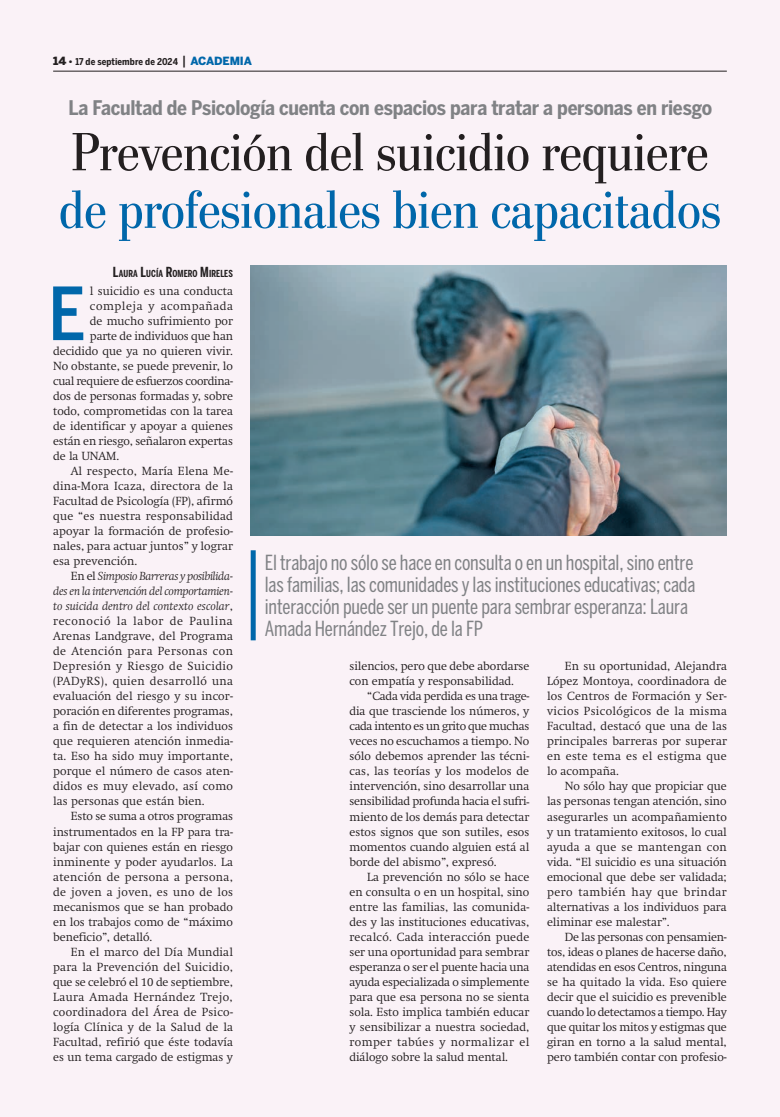
<style>
.page{position:relative;width:780px;height:1117px;background:#fff}
.page>*{position:absolute;margin:0;border:0;box-sizing:border-box;transform-origin:0 0}
.t1{font:500 72.38px "Benton Sans Cond";color:#0067aa}
.t2{font:53.75px "Stilson";color:#0067aa}
.t3{font:53.75px "Stilson";color:#231f20}
.t4{font:20.62px/21.9px "Benton Sans Comp";letter-spacing:-.01em;color:#808285}
.t5{font:700 20px "Benton Sans Cond";letter-spacing:-.015em;color:#808285}
.t6{font:300 11.62px/15px "Swift";letter-spacing:.005em;color:#231f20;text-align:justify}
.t7{font:300 11.62px "Swift";letter-spacing:.025em;color:#231f20}
.t8{font:italic 300 11.62px "Swift";letter-spacing:-.02em;color:#231f20}
.t9{font:300 11.62px "Swift";letter-spacing:.035em;color:#231f20}
.t10{font:300 11.62px "Swift";letter-spacing:.04em;color:#231f20}
.t11{font:300 11.62px "Swift";letter-spacing:.03em;color:#231f20}
.t12{font:italic 300 11.62px "Swift";color:#231f20}
.t13{font:300 11.62px "Swift";letter-spacing:-.025em;color:#231f20}
.t14{font:300 11.62px "Swift";letter-spacing:.06em;color:#231f20}
.t15{font:300 11.62px "Swift";letter-spacing:.05em;color:#231f20}
.t16{font:700 9.62px "Benton Sans Comp";letter-spacing:.01em;color:#231f20}
.t17{font:700 9.38px "Benton Sans Cond";letter-spacing:.01em;color:#231f20}
.s1{font-family:"Benton Sans";font-weight:900;font-size:11.25px}
.s2{font-family:"Benton Sans";font-weight:900}
.s3{font-weight:500;font-size:12.5px}
.s4{font-family:"Benton Sans";font-weight:900;font-size:11.25px;color:#0067aa}
.s5{font-size:13.75px}
.s6{font-style:normal}
</style>
<div class="page">
<div style="left:0;top:0;width:779px;height:1116px;background:#faf2f7"></div>
<hr style="left:53px;top:71px;width:673px;height:1px;background:#231f20">
<div style="left:251px;top:550px;width:5px;height:90px;background:#0067aa"></div>
<img style="left:251px;top:265px;width:475px;height:270px">
<p class="t17" style="left:53px;top:56px;width:200px"><span class="s1">14</span> <span class="s2">•</span> 17 de septiembre de 2024 <span class="s3">|</span> <span class="s4">ACADEMIA</span></p>
<h3 class="t5" style="left:68px;top:96px;width:645px">La Facultad de Psicología cuenta con espacios para tratar a personas en riesgo</h3>
<h2 class="t3" style="left:72px;top:120px;width:638px">Prevención del suicidio requiere</h2>
<h2 class="t2" style="left:59px;top:178px;width:663px">de profesionales bien capacitados</h2>
<p class="t16" style="left:113px;top:268px;width:121px"><span class="s5">L</span>AURA <span class="s5">L</span>UCÍA <span class="s5">R</span>OMERO <span class="s5">M</span>IRELES</p>
<h1 class="t1" style="left:48px;top:271px;width:39px">E</h1>
<p class="t6" style="left:90px;top:283px;width:144px">l suicidio es una conducta</p>
<p class="t15" style="left:90px;top:299px;width:144px">compleja y acompañada</p>
<p class="t6" style="left:90px;top:313px;width:144px">de mucho sufrimiento por</p>
<p class="t6" style="left:90px;top:328px;width:144px">parte de individuos que han</p>
<p class="t6" style="left:53px;top:343px;width:181px">decidido que ya no quieren vivir.</p>
<p class="t6" style="left:53px;top:358px;width:181px">No obstante, se puede prevenir, lo</p>
<p class="t13" style="left:53px;top:374px;width:181px">cual requiere de esfuerzos coordina-</p>
<p class="t6" style="left:53px;top:388px;width:181px">dos de personas formadas y, sobre</p>
<p class="t6" style="left:53px;top:403px;width:181px">todo, comprometidas con la tarea</p>
<p class="t6" style="left:53px;top:418px;width:181px">de identificar y apoyar a quienes</p>
<p class="t6" style="left:53px;top:433px;width:181px">están en riesgo, señalaron expertas</p>
<p class="t6" style="left:53px;top:448px;width:68px">de la UNAM.</p>
<p class="t7" style="left:71px;top:464px;width:163px">Al respecto, María Elena Me-</p>
<p class="t7" style="left:53px;top:479px;width:181px">dina-Mora Icaza, directora de la</p>
<p class="t6" style="left:53px;top:493px;width:181px">Facultad de Psicología (FP), afirmó</p>
<p class="t6" style="left:53px;top:508px;width:181px">que “es nuestra responsabilidad</p>
<p class="t6" style="left:53px;top:523px;width:181px">apoyar la formación de profesio-</p>
<p class="t6" style="left:53px;top:538px;width:181px">nales, para actuar juntos” y lograr</p>
<p class="t6" style="left:53px;top:553px;width:86px">esa prevención.</p>
<p class="t8" style="left:71px;top:569px;width:163px"><span class="s6">En el</span> Simposio Barreras y posibilida-</p>
<p class="t8" style="left:53px;top:584px;width:181px">des en la intervención del comportamien-</p>
<p class="t12" style="left:53px;top:599px;width:181px">to suicida dentro del contexto escolar<span class="s6">,</span></p>
<p class="t14" style="left:53px;top:614px;width:181px">reconoció la labor de Paulina</p>
<p class="t6" style="left:53px;top:628px;width:181px">Arenas Landgrave, del Programa</p>
<p class="t10" style="left:53px;top:644px;width:181px">de Atención para Personas con</p>
<p class="t10" style="left:53px;top:659px;width:181px">Depresión y Riesgo de Suicidio</p>
<p class="t9" style="left:53px;top:674px;width:181px">(PADyRS), quien desarrolló una</p>
<p class="t6" style="left:53px;top:688px;width:181px">evaluación del riesgo y su incor-</p>
<p class="t6" style="left:53px;top:703px;width:181px">poración en diferentes programas,</p>
<p class="t6" style="left:53px;top:718px;width:181px">a fin de detectar a los individuos</p>
<p class="t6" style="left:53px;top:733px;width:181px">que requieren atención inmedia-</p>
<p class="t6" style="left:53px;top:748px;width:181px">ta. Eso ha sido muy importante,</p>
<p class="t6" style="left:53px;top:763px;width:181px">porque el número de casos aten-</p>
<p class="t7" style="left:53px;top:779px;width:181px">didos es muy elevado, así como</p>
<p class="t6" style="left:53px;top:793px;width:153px">las personas que están bien.</p>
<p class="t6" style="left:71px;top:808px;width:164px">Esto se suma a otros programas</p>
<p class="t6" style="left:53px;top:823px;width:181px">instrumentados en la FP para tra-</p>
<p class="t6" style="left:53px;top:838px;width:181px">bajar con quienes están en riesgo</p>
<p class="t6" style="left:53px;top:853px;width:181px">inminente y poder ayudarlos. La</p>
<p class="t11" style="left:53px;top:869px;width:181px">atención de persona a persona,</p>
<p class="t11" style="left:53px;top:884px;width:181px">de joven a joven, es uno de los</p>
<p class="t6" style="left:53px;top:898px;width:181px">mecanismos que se han probado</p>
<p class="t6" style="left:53px;top:913px;width:181px">en los trabajos como de “máximo</p>
<p class="t6" style="left:53px;top:928px;width:101px">beneficio”, detalló.</p>
<p class="t6" style="left:71px;top:943px;width:163px">En el marco del Día Mundial</p>
<p class="t7" style="left:53px;top:959px;width:181px">para la Prevención del Suicidio,</p>
<p class="t6" style="left:53px;top:973px;width:181px">que se celebró el 10 de septiembre,</p>
<p class="t9" style="left:53px;top:989px;width:181px">Laura Amada Hernández Trejo,</p>
<p class="t7" style="left:53px;top:1004px;width:181px">coordinadora del Área de Psico-</p>
<p class="t6" style="left:53px;top:1018px;width:181px">logía Clínica y de la Salud de la</p>
<p class="t6" style="left:53px;top:1033px;width:181px">Facultad, refirió que éste todavía</p>
<p class="t6" style="left:53px;top:1048px;width:181px">es un tema cargado de estigmas y</p>
<h3 class="t4" style="left:265px;top:551px;width:432px">El trabajo no sólo se hace en consulta o en un hospital, sino entre las familias, las comunidades y las instituciones educativas; cada interacción puede ser un puente para sembrar esperanza: Laura Amada Hernández Trejo, de la FP</h3>
<p class="t6" style="left:547px;top:658px;width:181px;text-indent:18px">En su oportunidad, Alejandra López Montoya, coordinadora de los Centros de Formación y Ser&shy;vicios Psicológicos de la misma Facultad, destacó que una de las principales barreras por superar en este tema es el estigma que lo acompaña.</p>
<p class="t6" style="left:547px;top:778px;width:181px;text-indent:18px">No sólo hay que propiciar que las personas tengan atención, sino asegurarles un acompañamiento y un tratamiento exitosos, lo cual ayuda a que se mantengan con vida. “El suicidio es una situación emocional que debe ser validada; pero también hay que brindar alternativas a los individuos para eliminar ese malestar”.</p>
<p class="t6" style="left:547px;top:928px;width:181px;text-indent:18px">De las personas con pensamien&shy;tos, ideas o planes de hacerse daño, atendidas en esos Centros, ninguna se ha quitado la vida. Eso quiere decir que el suicidio es prevenible cuando lo detectamos a tiempo. Hay que quitar los mitos y estigmas que giran en torno a la salud mental, pero también contar con profesio-</p>
<p class="t6" style="left:349px;top:658px;width:181px">silencios, pero que debe abordarse con empatía y responsabilidad.</p>
<p class="t6" style="left:349px;top:688px;width:181px;text-indent:18px">“Cada vida perdida es una trage&shy;dia que trasciende los números, y cada intento es un grito que muchas veces no escuchamos a tiempo. No sólo debemos aprender las técni&shy;cas, las teorías y los modelos de intervención, sino desarrollar una sensibilidad profunda hacia el sufri&shy;miento de los demás para detectar estos signos que son sutiles, esos momentos cuando alguien está al borde del abismo”, expresó.</p>
<p class="t6" style="left:349px;top:868px;width:181px;text-indent:18px">La prevención no sólo se hace en consulta o en un hospital, sino entre las familias, las comunida&shy;des y las instituciones educativas, recalcó. Cada interacción puede ser una oportunidad para sembrar esperanza o ser el puente hacia una ayuda especializada o simplemente para que esa persona no se sienta sola. Esto implica también educar y sensibilizar a nuestra sociedad, romper tabúes y normalizar el diálogo sobre la salud mental.</p>
</div>
